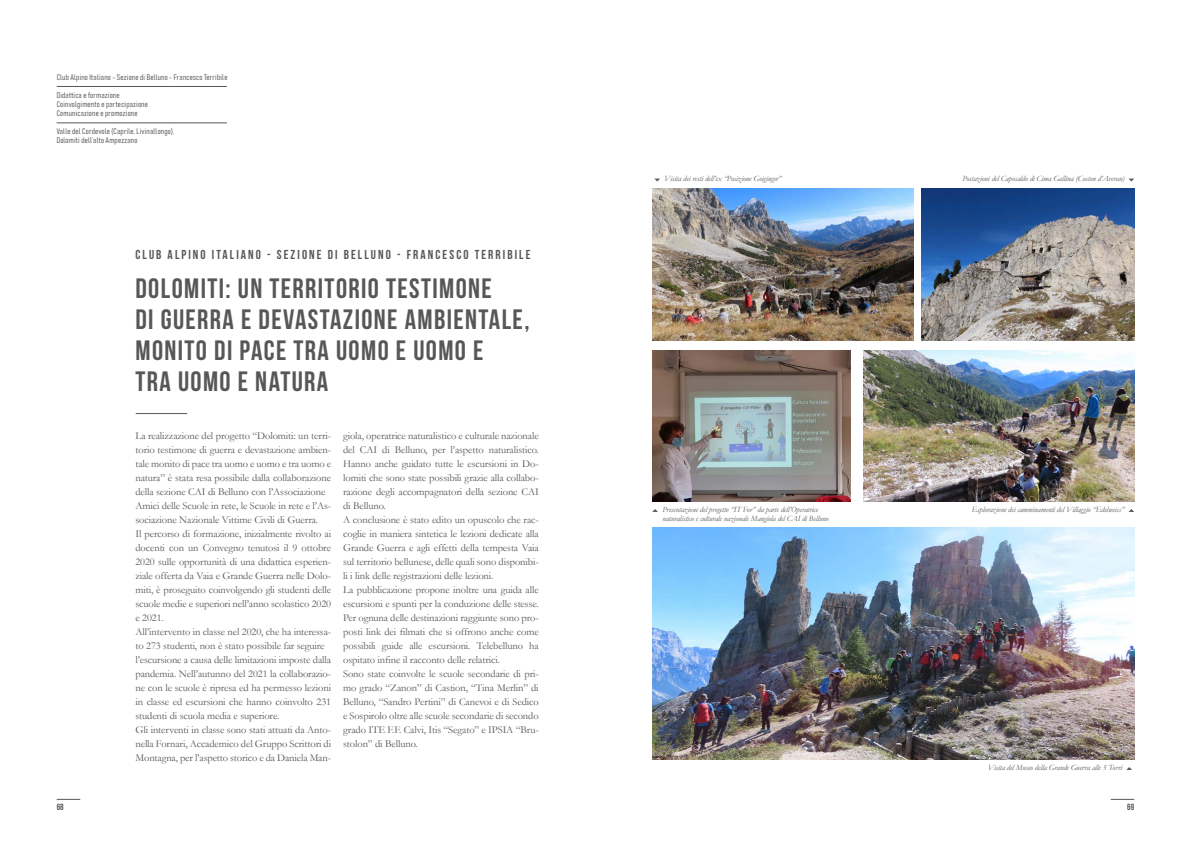
<style>
.page{position:relative;width:1191px;height:842px;background:#fff}
.page>*{position:absolute;margin:0;border:0;box-sizing:border-box;transform-origin:0 0}
.t1{font:28px/31px "Bebas Neue";letter-spacing:.05em;color:#575756}
.t2{font:13px "Bebas Neue";letter-spacing:.16em;color:#575756}
.t3{font:10.5px/14px "Garamond";letter-spacing:-.01em;color:#575756}
.t4{font:9px "Bebas Neue";color:#575756}
.t5{font:italic 8px/9px "Garamond";letter-spacing:-.01em;color:#575756}
.t6{font:8px/9px "Bahnschrift";letter-spacing:.025em;color:#575756}
</style>
<div class="page">
<svg style="left:57px;top:799px;width:23px;height:1px"></svg>
<svg style="left:1110px;top:799px;width:24px;height:1px"></svg>
<hr style="left:136px;top:413px;width:51px;height:1px;background:#575756">
<svg style="left:652px;top:509px;width:6px;height:3px"></svg>
<svg style="left:1128px;top:509px;width:6px;height:3px"></svg>
<svg style="left:1126px;top:767px;width:6px;height:3px"></svg>
<img style="left:652px;top:350px;width:198px;height:152px">
<img style="left:652px;top:527px;width:482px;height:233px">
<img style="left:863px;top:350px;width:271px;height:152px">
<img style="left:921px;top:189px;width:213px;height:151px">
<img style="left:652px;top:189px;width:261px;height:151px">
<hr style="left:57px;top:86px;width:170px;height:1px;background:#575756">
<hr style="left:57px;top:123px;width:170px;height:1px;background:#575756">
<p class="t6" style="left:57px;top:73px;width:172px">Club Alpino Italiano - Sezione di Belluno - Francesco Terribile</p>
<p class="t6" style="left:57px;top:91px;width:93px">Didattica e formazione<br>Coinvolgimento e partecipazione<br>Comunicazione e promozione</p>
<p class="t6" style="left:57px;top:127px;width:119px">Valle del Cordevole (Caprile, Livinallongo),<br>Dolomiti dell’alto Ampezzano</p>
<p class="t2" style="left:135px;top:248px;width:396px">CLUB ALPINO ITALIANO - SEZIONE DI BELLUNO - FRANCESCO TERRIBILE</p>
<h1 class="t1" style="left:135px;top:273px;width:395px">DOLOMITI: UN TERRITORIO TESTIMONE<br>DI GUERRA E DEVASTAZIONE AMBIENTALE,<br>MONITO DI PACE TRA UOMO E UOMO E<br>TRA UOMO E NATURA</h1>
<p class="t3" style="left:135px;top:428px;width:197px">La realizzazione del progetto “Dolomiti: un terri&shy;torio testimone di guerra e devastazione ambien&shy;tale monito di pace tra uomo e uomo e tra uomo e natura” è stata resa possibile dalla collaborazione della sezione CAI di Belluno con l’Associazione Amici delle Scuole in rete, le Scuole in rete e l’As&shy;sociazione Nazionale Vittime Civili di Guerra.<br>Il percorso di formazione, inizialmente rivolto ai docenti con un Convegno tenutosi il 9 ottobre 2020 sulle opportunità di una didattica esperien&shy;ziale offerta da Vaia e Grande Guerra nelle Dolo&shy;miti, è proseguito coinvolgendo gli studenti delle scuole medie e superiori nell’anno scolastico 2020 e 2021.<br>All’intervento in classe nel 2020, che ha interessa&shy;to 273 studenti, non è stato possibile far seguire l’escursione a causa delle limitazioni imposte dalla pandemia. Nell’autunno del 2021 la collaborazio&shy;ne con le scuole è ripresa ed ha permesso lezioni in classe ed escursioni che hanno coinvolto 231 studenti di scuola media e superiore.<br>Gli interventi in classe sono stati attuati da Anto&shy;nella Fornari, Accademico del Gruppo Scrittori di Montagna, per l’aspetto storico e da Daniela Man-</p>
<p class="t3" style="left:343px;top:428px;width:197px">giola, operatrice naturalistico e culturale nazionale del CAI di Belluno, per l’aspetto naturalistico.<br>Hanno anche guidato tutte le escursioni in Do&shy;lomiti che sono state possibili grazie alla collabo&shy;razione degli accompagnatori della sezione CAI di Belluno.<br>A conclusione è stato edito un opuscolo che rac&shy;coglie in maniera sintetica le lezioni dedicate alla Grande Guerra e agli effetti della tempesta Vaia sul territorio bellunese, delle quali sono disponibi&shy;li i link delle registrazioni delle lezioni.<br>La pubblicazione propone inoltre una guida alle escursioni e spunti per la conduzione delle stesse.<br>Per ognuna delle destinazioni raggiunte sono pro&shy;posti link dei filmati che si offrono anche come possibili guide alle escursioni. Telebelluno ha ospitato infine il racconto delle relatrici.<br>Sono state coinvolte le scuole secondarie di pri&shy;mo grado “Zanon” di Castion, “Tina Merlin” di Belluno, “Sandro Pertini” di Canevoi e di Sedico e Sospirolo oltre alle scuole secondarie di secondo grado ITE F.F. Calvi, Itis “Segato” e IPSIA “Bru&shy;stolon” di Belluno.</p>
<p class="t5" style="left:664px;top:174px;width:119px">Visita dei resti dell’ex “Posizione Goiginger”</p>
<p class="t5" style="left:962px;top:174px;width:164px">Postazioni del Caposaldo di Cima Gallina (Coston d’Averau)</p>
<p class="t5" style="left:662px;top:505px;width:168px">Presentazione del progetto “IT For” da parte dell’Operatrice naturalistico e culturale nazionale Mangiola del CAI di Belluno</p>
<p class="t5" style="left:971px;top:505px;width:154px">Esplorazione dei camminamenti del Villaggio “Edelweiss”</p>
<p class="t5" style="left:987px;top:763px;width:136px">Visita del Museo della Grande Guerra alle 5 Torri</p>
<p class="t4" style="left:57px;top:802px;width:9px">68</p>
<p class="t4" style="left:1127px;top:802px;width:9px">69</p>
</div>
